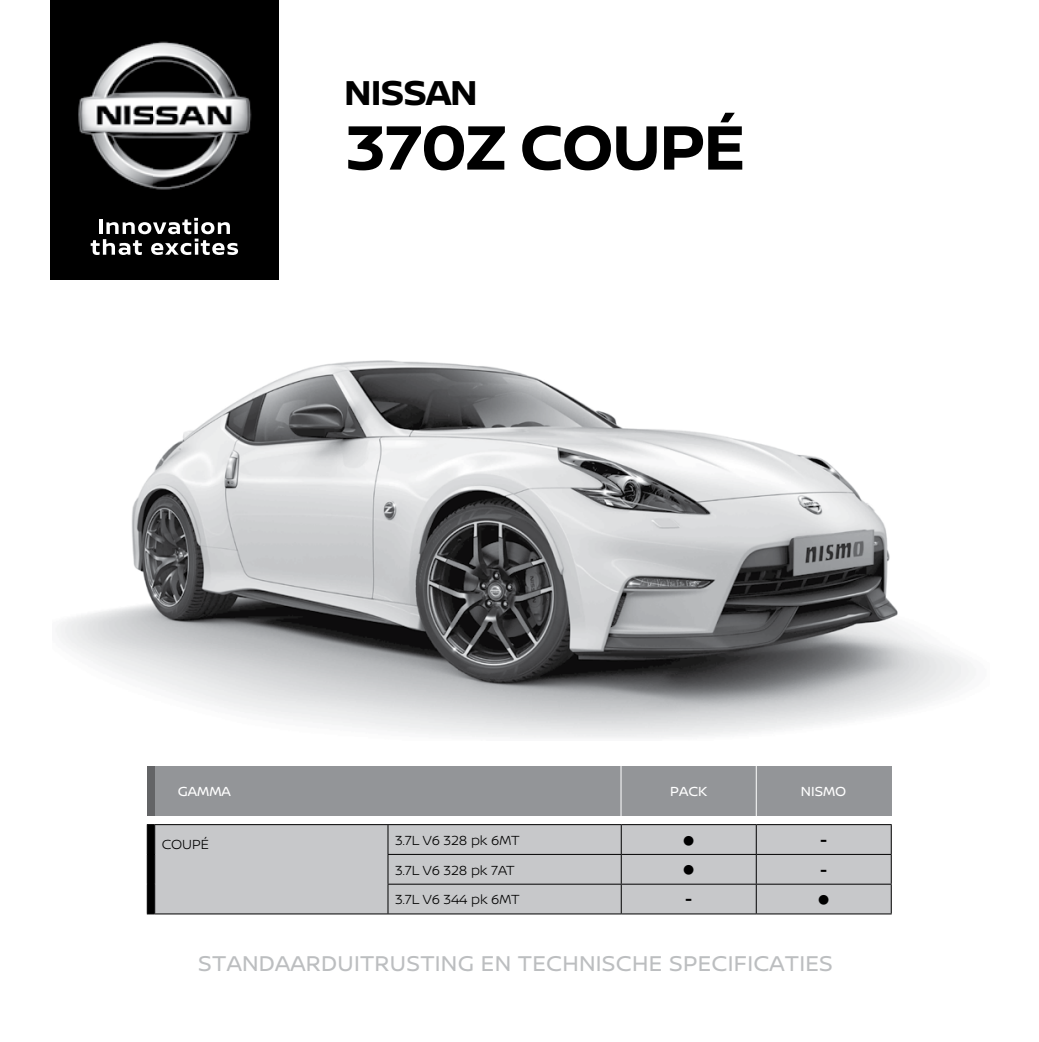
<style>
.page{position:relative;width:1039px;height:1042px;background:#fff}
.page>*{position:absolute;margin:0;border:0;box-sizing:border-box;transform-origin:0 0}
.t1{font:700 66.5px "Nissan Brand";letter-spacing:-.025em;color:#000}
.t2{font:700 36.75px "Nissan Brand";letter-spacing:-.025em;color:#000}
.t3{font:22.75px "Nissan Brand";letter-spacing:.01em;color:#bcbec0}
.t4{font:300 14px "Nissan Brand";color:#000}
.t5{font:14px "Nissan Brand";color:#fff}
.t6{font:700 14px "Nissan Brand";color:#000}
.t7{font:10.5px "Zapf Dingbats IT Cby BT";color:#000}
</style>
<div class="page">
<img style="left:56px;top:360px;width:919px;height:378px">
<div style="left:153px;top:766px;width:738px;height:49px;background:#939598"></div>
<div style="left:147px;top:766px;width:7px;height:49px;background:#636466"></div>
<hr style="left:755px;top:765px;width:1px;height:55px;background:#fff">
<hr style="left:620px;top:765px;width:1px;height:55px;background:#fff">
<div style="left:155px;top:825px;width:735px;height:88px;background:#c7c8ca"></div>
<hr style="left:155px;top:824px;width:233px;height:1px;background:#000">
<hr style="left:388px;top:824px;width:233px;height:1px;background:#000">
<hr style="left:621px;top:824px;width:135px;height:1px;background:#000">
<hr style="left:756px;top:824px;width:135px;height:1px;background:#000">
<hr style="left:387px;top:854px;width:234px;height:1px;background:#000">
<hr style="left:621px;top:854px;width:135px;height:1px;background:#000">
<hr style="left:756px;top:854px;width:135px;height:1px;background:#000">
<hr style="left:387px;top:884px;width:234px;height:1px;background:#000">
<svg style="left:387px;top:825px;width:1px;height:88px"></svg>
<hr style="left:621px;top:884px;width:135px;height:1px;background:#000">
<svg style="left:620px;top:825px;width:1px;height:88px"></svg>
<hr style="left:756px;top:884px;width:135px;height:1px;background:#000">
<svg style="left:755px;top:825px;width:1px;height:88px"></svg>
<svg style="left:890px;top:825px;width:1px;height:88px"></svg>
<svg style="left:147px;top:824px;width:8px;height:90px"></svg>
<hr style="left:155px;top:913px;width:233px;height:1px;background:#000">
<hr style="left:388px;top:913px;width:233px;height:1px;background:#000">
<hr style="left:621px;top:913px;width:135px;height:1px;background:#000">
<hr style="left:756px;top:913px;width:135px;height:1px;background:#000">
<div style="left:50px;top:0;width:228px;height:279px;background:#000"></div>
<svg style="left:91px;top:218px;width:147px;height:37px"></svg>
<img style="left:78px;top:35px;width:201px;height:160px">
<h2 class="t2" style="left:344px;top:66px;width:135px">NISSAN</h2>
<h1 class="t1" style="left:344px;top:99px;width:402px">370Z COUPÉ</h1>
<p class="t5" style="left:178px;top:781px;width:54px">GAMMA</p>
<p class="t5" style="left:670px;top:781px;width:39px">PACK</p>
<p class="t5" style="left:801px;top:781px;width:47px">NISMO</p>
<p class="t4" style="left:162px;top:834px;width:49px">COUPÉ</p>
<p class="t4" style="left:395px;top:830px;width:126px">3.7L V6 328 pk 6MT</p>
<p class="t7" style="left:683px;top:835px;width:12px">●</p>
<p class="t6" style="left:820px;top:830px;width:8px">-</p>
<p class="t4" style="left:395px;top:860px;width:121px">3.7L V6 328 pk 7AT</p>
<p class="t7" style="left:683px;top:865px;width:12px">●</p>
<p class="t6" style="left:820px;top:859px;width:8px">-</p>
<p class="t4" style="left:395px;top:889px;width:126px">3.7L V6 344 pk 6MT</p>
<p class="t6" style="left:685px;top:889px;width:8px">-</p>
<p class="t7" style="left:818px;top:894px;width:12px">●</p>
<h3 class="t3" style="left:198px;top:946px;width:636px">STANDAARDUITRUSTING EN TECHNISCHE SPECIFICATIES</h3>
</div>
